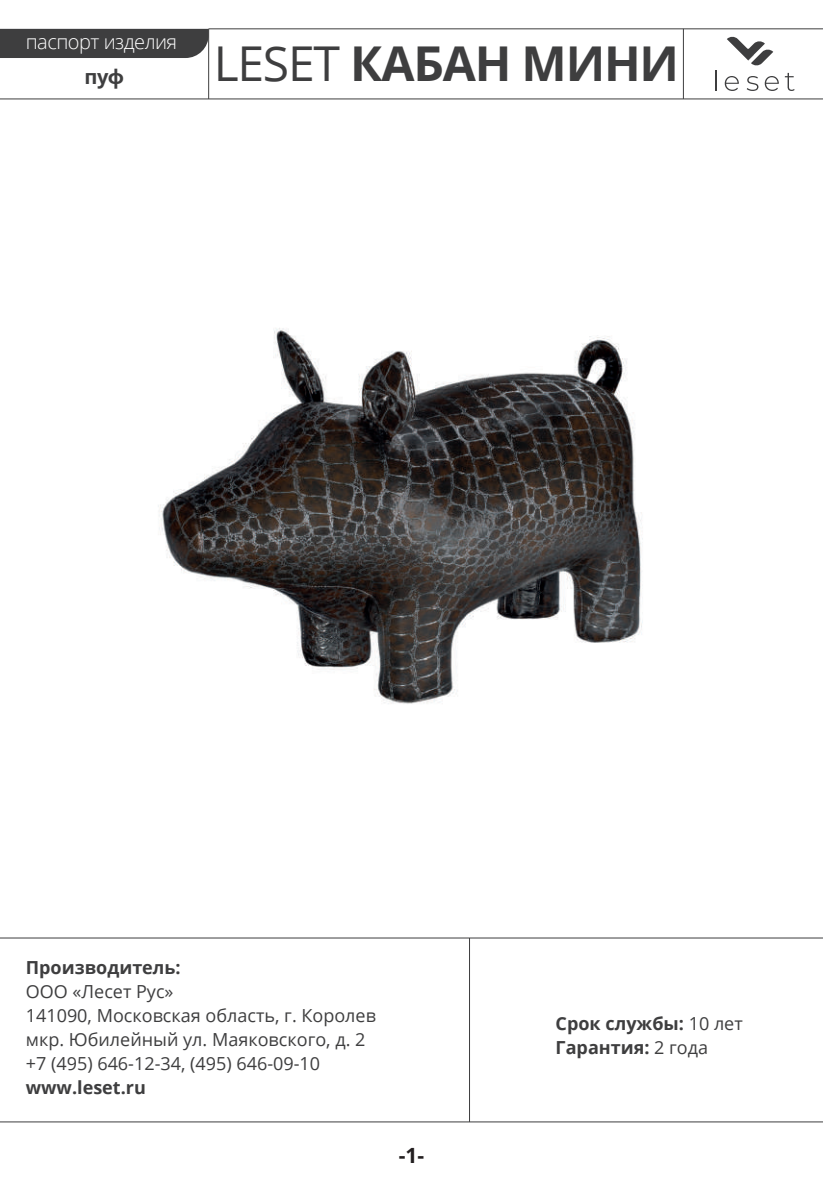
<style>
.page{position:relative;width:823px;height:1191px;background:#fff}
.page>*{position:absolute;margin:0;border:0;box-sizing:border-box;transform-origin:0 0}
.t1{font:700 48px "Open Sans";letter-spacing:-.025em;color:#3e3e3f}
.t2{font:700 21px "Open Sans";color:#231f20}
.t3{font:300 20px "Open Sans";letter-spacing:-.025em;color:#fff}
.t4{font:700 20px "Open Sans";color:#3e3e3f}
.t5{font:18px/24px "Open Sans";color:#3e3e3f}
.t6{font:700 18px/24px "Open Sans";color:#3e3e3f}
.s1{font-weight:400}
</style>
<div class="page">
<hr style="left:0;top:937px;width:822px;height:1px;background:#3e3e3f">
<hr style="left:0;top:1121px;width:822px;height:1px;background:#3e3e3f">
<hr style="left:469px;top:938px;width:1px;height:184px;background:#3e3e3f">
<div style="left:0;top:29px;width:208px;height:29px;background:#3e3e3f"></div>
<hr style="left:0;top:99px;width:822px;height:1px;background:#3e3e3f">
<hr style="left:208px;top:28px;width:614px;height:1px;background:#3e3e3f">
<hr style="left:208px;top:29px;width:1px;height:70px;background:#3e3e3f">
<hr style="left:682px;top:29px;width:1px;height:70px;background:#3e3e3f">
<hr style="left:714px;top:70px;width:2px;height:21px;background:#3e3e3f">
<svg style="left:724px;top:76px;width:14px;height:15px"></svg>
<svg style="left:746px;top:76px;width:12px;height:15px"></svg>
<svg style="left:764px;top:76px;width:14px;height:15px"></svg>
<svg style="left:784px;top:73px;width:10px;height:18px"></svg>
<svg style="left:727px;top:36px;width:45px;height:30px"></svg>
<img style="left:158px;top:328px;width:485px;height:376px">
<p class="t3" style="left:26px;top:28px;width:153px">паспорт изделия</p>
<p class="t4" style="left:84px;top:63px;width:41px">пуф</p>
<h1 class="t1" style="left:213px;top:30px;width:466px"><span class="s1">LESET</span> КАБАН МИНИ</h1>
<p class="t6" style="left:26px;top:954px;width:156px">Производитель:</p>
<p class="t5" style="left:26px;top:978px;width:351px">ООО «Лесет Рус»<br>141090, Московская область, г. Королев мкр. Юбилейный ул. Маяковского, д. 2 +7 (495) 646-12-34, (495) 646-09-10</p>
<p class="t6" style="left:26px;top:1074px;width:122px">www.leset.ru</p>
<p class="t2" style="left:398px;top:1140px;width:27px">-1-</p>
<p class="t6" style="left:555px;top:1011px;width:189px">Cрок службы: <span class="s1">10 лет<br></span>Гарантия: <span class="s1">2 года</span></p>
</div>
